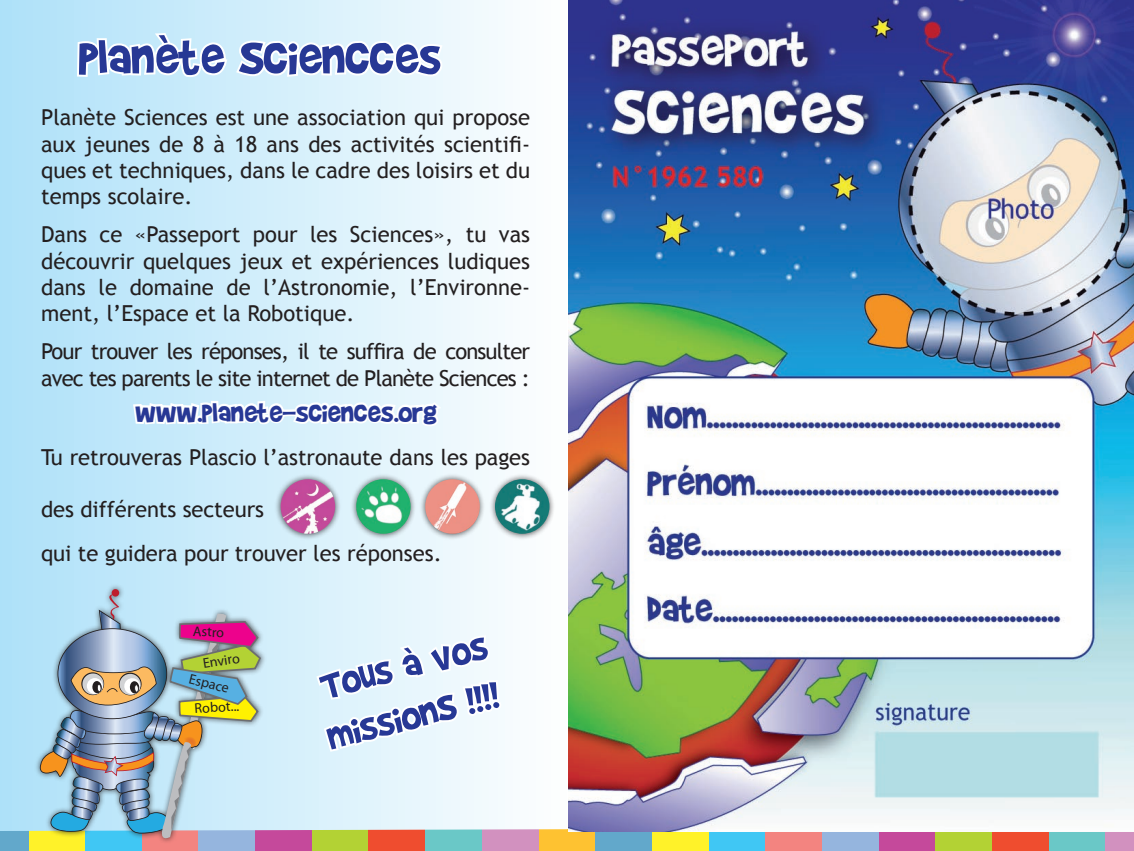
<style>
.page{position:relative;width:1134px;height:851px;background:#fff}
.page>*{position:absolute;margin:0;border:0;box-sizing:border-box;transform-origin:0 0}
.t1{font:54px "Brady Bunch Remastered";color:#273895}
.t2{font:42px/50.4px "Brady Bunch Remastered";color:#273895}
.t3{font:30px "Brady Bunch Remastered";color:#273895}
.t4{font:22px/26.4px "Trebuchet MS";letter-spacing:-.005em;color:#231f20;text-align:justify}
.t5{font:22px/26.4px "Trebuchet MS";letter-spacing:-.04em;color:#231f20}
.t6{font:14.2px "Myriad Pro";color:#231f20}
</style>
<div class="page">
<div style="left:539px;top:829px;width:28px;height:21px;background:#fec231"></div>
<div style="left:255px;top:829px;width:57px;height:21px;background:#c5499b"></div>
<div style="left:312px;top:829px;width:57px;height:21px;background:#b3d234"></div>
<div style="left:369px;top:829px;width:56px;height:21px;background:#ef4d2f"></div>
<div style="left:425px;top:829px;width:57px;height:21px;background:#6ac8c7"></div>
<div style="left:482px;top:829px;width:57px;height:21px;background:#d291bf"></div>
<div style="left:28px;top:829px;width:57px;height:21px;background:#fff229"></div>
<div style="left:0;top:829px;width:28px;height:21px;background:#62a8cb"></div>
<div style="left:567px;top:829px;width:28px;height:21px;background:#fec231"></div>
<div style="left:709px;top:829px;width:56px;height:21px;background:#40c7f4"></div>
<div style="left:765px;top:829px;width:57px;height:21px;background:#f38480"></div>
<div style="left:822px;top:829px;width:57px;height:21px;background:#95b5de"></div>
<div style="left:879px;top:829px;width:56px;height:21px;background:#c5499b"></div>
<div style="left:935px;top:829px;width:57px;height:21px;background:#b3d234"></div>
<div style="left:992px;top:829px;width:57px;height:21px;background:#ef4d2f"></div>
<div style="left:1049px;top:829px;width:57px;height:21px;background:#6ac8c7"></div>
<div style="left:1106px;top:829px;width:28px;height:21px;background:#d291bf"></div>
<div style="left:652px;top:829px;width:57px;height:21px;background:#fff229"></div>
<div style="left:595px;top:829px;width:57px;height:21px;background:#62a8cb"></div>
<img style="left:568px;top:0;width:566px;height:831px">
<svg style="left:0;top:0;width:567px;height:830px"></svg>
<svg style="left:75px;top:0;width:370px;height:83px"></svg>
<svg style="left:131px;top:310px;width:315px;height:133px;background:#dbf1fb"></svg>
<div style="left:34px;top:582px;width:241px;height:268px;background:#231f20;opacity:.75"></div>
<div style="left:112px;top:589px;width:7px;height:7px;background:#be1d2c;border-radius:50%"></div>
<img style="left:39px;top:594px;width:222px;height:250px">
<div style="left:274px;top:473px;width:76px;height:75px;background:#231f20;opacity:.75"></div>
<img style="left:281px;top:479px;width:54px;height:54px;border-radius:27px">
<div style="left:350px;top:473px;width:75px;height:75px;background:#231f20;opacity:.75"></div>
<img style="left:356px;top:479px;width:55px;height:54px;border-radius:27px">
<div style="left:419px;top:473px;width:76px;height:75px;background:#231f20;opacity:.75"></div>
<img style="left:425px;top:479px;width:55px;height:54px;border-radius:27px">
<div style="left:489px;top:473px;width:75px;height:75px;background:#231f20;opacity:.75"></div>
<img style="left:495px;top:479px;width:54px;height:54px;border-radius:27px">
<svg style="left:314px;top:633px;width:190px;height:121px"></svg>
<h1 class="t1" style="left:79px;top:30px;width:363px">Planète Sciencces</h1>
<p class="t4" style="left:41px;top:104px;width:490px">Planète Sciences est une association qui propose aux jeunes de 8 à 18 ans des activités scientifi&shy;ques et techniques, dans le cadre des loisirs et du temps scolaire.</p>
<p class="t4" style="left:41px;top:221px;width:490px">Dans ce «Passeport pour les Sciences», tu vas découvrir quelques jeux et expériences ludiques dans le domaine de l’Astronomie, l’Environne&shy;ment, l’Espace et la Robotique.</p>
<p class="t5" style="left:41px;top:338px;width:490px">Pour trouver les réponses, il te suffira de consulter avec tes parents le site internet de Planète Sciences :</p>
<h3 class="t3" style="left:135px;top:397px;width:303px">www.planete-sciences.org</h3>
<p class="t4" style="left:41px;top:444px;width:490px">Tu retrouveras Plascio l’astronaute dans les pages</p>
<p class="t4" style="left:41px;top:488px;width:402px;line-height:43.4px">des différents secteurs<br>qui te guidera pour trouver les réponses.</p>
<p class="t6" style="left:193px;top:622px;width:33px;rotate:2deg">Astro</p>
<p class="t6" style="left:202px;top:654px;width:38px;rotate:-9deg">Enviro</p>
<p class="t6" style="left:191px;top:670px;width:42px;rotate:14deg">Espace</p>
<p class="t6" style="left:194px;top:699px;width:46px;rotate:-4deg">Robot...</p>
<h2 class="t2" style="left:310px;top:663px;width:178px;rotate:-14deg">Tous à vos missionS !!!!</h2>
</div>
